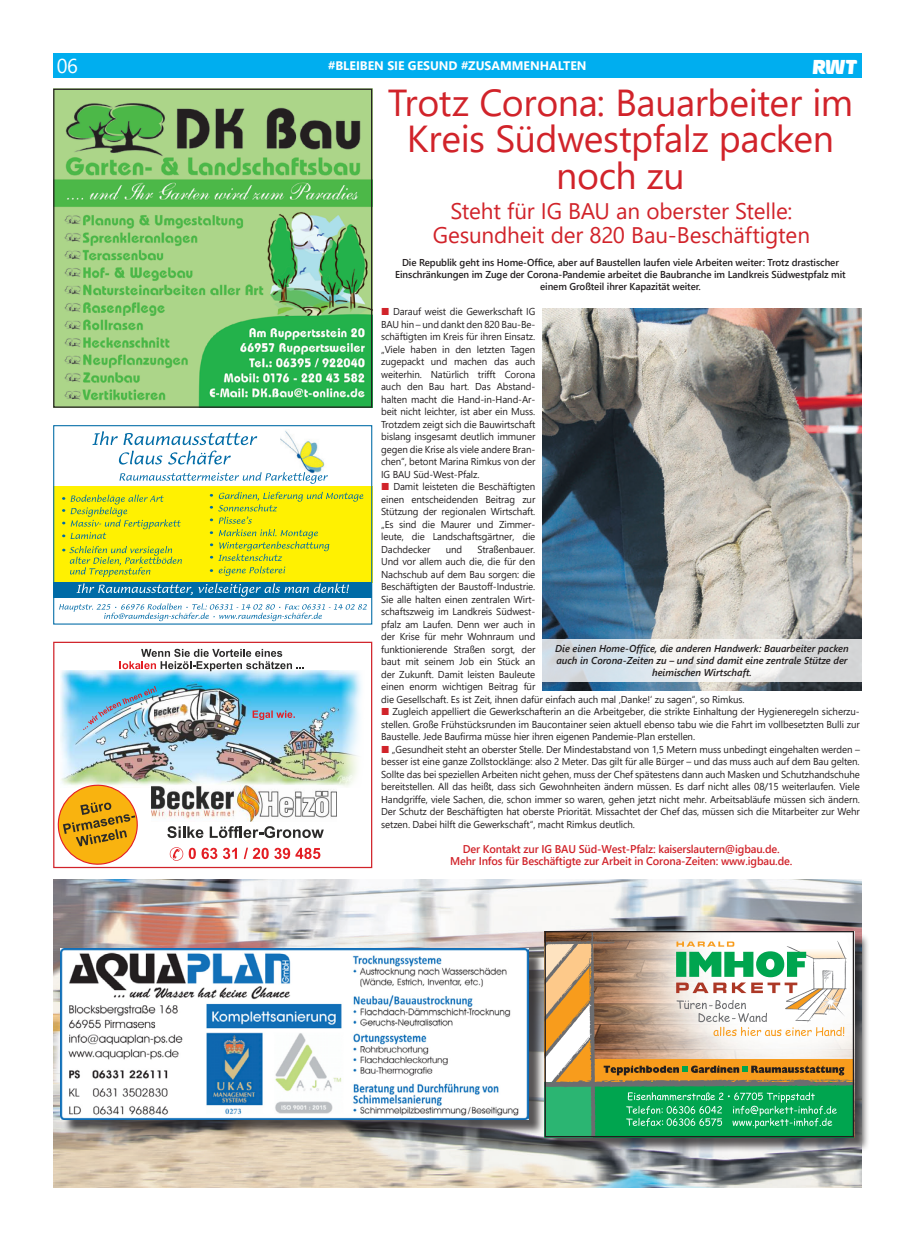
<style>
.page{position:relative;width:913px;height:1241px;background:#fff}
.page>*{position:absolute;margin:0;border:0;box-sizing:border-box;transform-origin:0 0}
.t1{font:37.5px/36.2px "Segoe UI";letter-spacing:-.01em;color:#d1232a;text-align:center}
.t2{font:22.5px/23.8px "Segoe UI";letter-spacing:-.005em;color:#d1232a;text-align:center}
.t3{font:20px "Laps DB Normal";color:#fff}
.t4{font:20px "Segoe UI";color:#fff}
.t5{font:700 12.38px "Segoe UI";color:#fff}
.t6{font:600 11.25px/12.5px "Segoe UI";letter-spacing:-.015em;color:#d1232a;text-align:center}
.t7{font:10px/12.5px "Segoe UI";letter-spacing:-.01em;color:#231f20;text-align:justify}
.t8{font:600 10px/12px "Segoe UI";letter-spacing:-.005em;color:#231f20;text-align:center}
.t9{font:italic 600 10px/12px "Segoe UI";color:#231f20;text-align:center}
.s1{color:#d1232a}
</style>
<div class="page">
<img style="left:53px;top:879px;width:808px;height:308px">
<div style="left:53px;top:53px;width:808px;height:25px;background:#00aeef"></div>
<img style="left:55px;top:91px;width:315px;height:314px">
<div style="left:53px;top:89px;width:319px;height:318px;border:1px solid #231f20"></div>
<img style="left:542px;top:308px;width:319px;height:382px">
<svg style="left:542px;top:639px;width:319px;height:42px"></svg>
<div style="left:53px;top:486px;width:319px;height:96px;background:#fff101"></div>
<svg style="left:59px;top:603px;width:308px;height:18px"></svg>
<svg style="left:71px;top:494px;width:110px;height:45px"></svg>
<svg style="left:62px;top:546px;width:120px;height:31px"></svg>
<svg style="left:210px;top:491px;width:153px;height:32px"></svg>
<svg style="left:210px;top:529px;width:119px;height:47px"></svg>
<div style="left:53px;top:582px;width:319px;height:15px;background:#006ba6"></div>
<svg style="left:77px;top:583px;width:272px;height:13px"></svg>
<img style="left:280px;top:430px;width:45px;height:42px">
<svg style="left:92px;top:431px;width:165px;height:33px"></svg>
<svg style="left:119px;top:472px;width:209px;height:11px"></svg>
<div style="left:53px;top:425px;width:319px;height:199px;border:1px solid #006ba6"></div>
<div style="left:63px;top:949px;width:481px;height:186px;background:#231f20;opacity:.75"></div>
<img style="left:61px;top:948px;width:467px;height:171px">
<div style="left:546px;top:932px;width:323px;height:220px;background:#231f20;opacity:.75"></div>
<svg style="left:544px;top:930px;width:309px;height:207px"></svg>
<img style="left:61px;top:670px;width:301px;height:117px">
<svg style="left:252px;top:710px;width:43px;height:10px"></svg>
<img style="left:83px;top:685px;width:74px;height:45px">
<img style="left:154px;top:704px;width:34px;height:16px">
<img style="left:151px;top:785px;width:186px;height:36px">
<svg style="left:120px;top:648px;width:184px;height:23px"></svg>
<svg style="left:167px;top:826px;width:36px;height:11px"></svg>
<svg style="left:210px;top:826px;width:114px;height:11px"></svg>
<svg style="left:170px;top:847px;width:13px;height:13px"></svg>
<svg style="left:189px;top:847px;width:28px;height:11px"></svg>
<svg style="left:223px;top:847px;width:14px;height:11px"></svg>
<svg style="left:244px;top:847px;width:76px;height:11px"></svg>
<svg style="left:57px;top:782px;width:84px;height:83px"></svg>
<div style="left:53px;top:641px;width:319px;height:227px;border:1px solid #d1232a"></div>
<h3 class="t4" style="left:57px;top:47px;width:23px">06</h3>
<p class="t5" style="left:328px;top:54px;width:260px">#BLEIBEN SIE GESUND #ZUSAMMENHALTEN</p>
<h3 class="t3" style="left:812px;top:55px;width:46px">RWT</h3>
<h1 class="t1" style="left:388px;top:81px;width:466px">Trotz Corona: Bauarbeiter im<br>Kreis Südwestpfalz packen noch zu</h1>
<h2 class="t2" style="left:432px;top:197px;width:379px">Steht für IG BAU an oberster Stelle:<br>Gesundheit der 820 Bau-Beschäftigten</h2>
<p class="t8" style="left:395px;top:255px;width:452px">Die Republik geht ins Home-Office, aber auf Baustellen laufen viele Arbeiten weiter: Trotz drastischer<br>Einschränkungen im Zuge der Corona-Pandemie arbeitet die Baubranche im Landkreis Südwestpfalz mit einem Großteil ihrer Kapazität weiter.</p>
<p class="t7" style="left:381px;top:304px;width:156px"><span class="s1">■</span> Darauf weist die Gewerkschaft IG BAU hin – und dankt den 820 Bau-Be&shy;schäftigten im Kreis für ihren Einsatz. „Viele haben in den letzten Tagen zugepackt und machen das auch weiterhin. Natürlich trifft Corona auch den Bau hart. Das Abstand&shy;halten macht die Hand-in-Hand-Ar&shy;beit nicht leichter, ist aber ein Muss.<br>Trotzdem zeigt sich die Bauwirtschaft bislang insgesamt deutlich immuner gegen die Krise als viele andere Bran&shy;chen“, betont Marina Rimkus von der IG BAU Süd-West-Pfalz.</p>
<p class="t7" style="left:381px;top:479px;width:156px"><span class="s1">■</span> Damit leisteten die Beschäftigten einen entscheidenden Beitrag zur Stützung der regionalen Wirtschaft. „Es sind die Maurer und Zimmer&shy;leute, die Landschaftsgärtner, die Dachdecker</p>
<p class="t7" style="left:381px;top:542px;width:365px;text-align:left;text-indent:96px">Straßenbauer.<br>Und vor allem auch die, die für den<br>Nachschub auf dem Bau sorgen: die<br>Beschäftigten der Baustoff-Industrie.<br>Sie alle halten einen zentralen Wirt-<br>schaftszweig im Landkreis Südwest-<br>pfalz am Laufen. Denn wer auch in<br>der Krise für mehr Wohnraum und<br>funktionierende Straßen sorgt, der<br>baut mit seinem Job ein Stück an<br>der Zukunft. Damit leisten Bauleute<br>einen enorm wichtigen Beitrag für<br>die Gesellschaft. Es ist Zeit, ihnen dafür einfach auch mal ‚Danke!‘ zu sagen“, so Rimkus.</p>
<p class="t7" style="left:381px;top:704px;width:480px"><span class="s1">■</span> Zugleich appelliert die Gewerkschafterin an die Arbeitgeber, die strikte Einhaltung der Hygieneregeln sicherzu&shy;stellen. Große Frühstücksrunden im Baucontainer seien aktuell ebenso tabu wie die Fahrt im vollbesetzten Bulli zur Baustelle. Jede Baufirma müsse hier ihren eigenen Pandemie-Plan erstellen.</p>
<p class="t7" style="left:381px;top:742px;width:480px"><span class="s1">■</span> „Gesundheit steht an oberster Stelle. Der Mindestabstand von 1,5 Metern muss unbedingt eingehalten werden – besser ist eine ganze Zollstocklänge: also 2 Meter. Das gilt für alle Bürger – und das muss auch auf dem Bau gelten.<br>Sollte das bei speziellen Arbeiten nicht gehen, muss der Chef spätestens dann auch Masken und Schutzhandschuhe bereitstellen. All das heißt, dass sich Gewohnheiten ändern müssen. Es darf nicht alles 08/15 weiterlaufen. Viele Handgriffe, viele Sachen, die‚ schon immer so waren, gehen jetzt nicht mehr. Arbeitsabläufe müssen sich ändern.<br>Der Schutz der Beschäftigten hat oberste Priorität. Missachtet der Chef das, müssen sich die Mitarbeiter zur Wehr setzen. Dabei hilft die Gewerkschaft“, macht Rimkus deutlich.</p>
<p class="t6" style="left:450px;top:841px;width:344px">Der Kontakt zur IG BAU Süd-West-Pfalz: kaiserslautern@igbau.de.<br>Mehr Infos für Beschäftigte zur Arbeit in Corona-Zeiten: www.igbau.de.</p>
<p class="t7" style="left:446px;top:542px;width:18px">und</p>
<p class="t9" style="left:555px;top:640px;width:295px">Die einen Home-Office, die anderen Handwerk: Bauarbeiter packen auch in Corona-Zeiten zu – und sind damit eine zentrale Stütze der heimischen Wirtschaft.</p>
</div>
